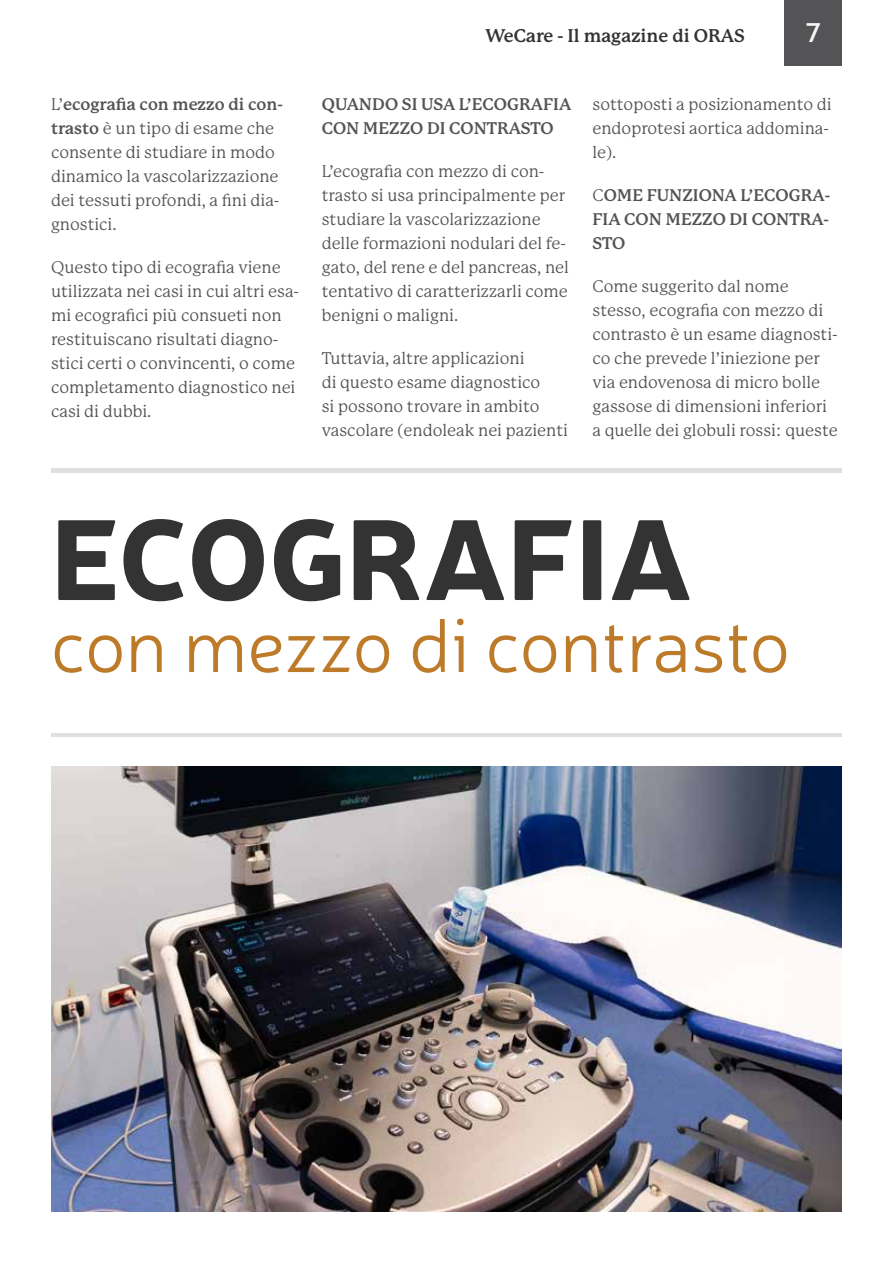
<style>
.page{position:relative;width:893px;height:1263px;background:#fff}
.page>*{position:absolute;margin:0;border:0;box-sizing:border-box;transform-origin:0 0}
.t1{font:900 112.5px "Neris";color:#333334}
.t2{font:300 75px "Neris";letter-spacing:-.01em;color:#bd7b2a}
.t3{font:600 27px "Neris";color:#f6f6f6}
.t4{font:700 18px "P22 Mackinac Pro";color:#333334}
.t5{font:16.5px/24px "P22 Mackinac Pro";color:#545456}
.t6{font:700 16.5px/24px "P22 Mackinac Pro";color:#545456}
.s1{font-weight:700}
.s2{font-weight:400}
</style>
<div class="page">
<div style="left:785px;top:0;width:57px;height:66px;background:#545456"></div>
<hr style="left:51px;top:468px;width:791px;height:4px;background:#dedfe0">
<hr style="left:51px;top:733px;width:791px;height:4px;background:#dedfe0">
<img style="left:51px;top:767px;width:791px;height:445px">
<p class="t5" style="left:51px;top:93px;width:233px">L’<span class="s1">ecografia con mezzo di con&shy;trasto</span> è un tipo di esame che consente di studiare in modo dinamico la vascolarizzazione dei tessuti profondi, a fini dia&shy;gnostici.</p>
<p class="t5" style="left:51px;top:255px;width:250px">Questo tipo di ecografia viene utilizzata nei casi in cui altri esa&shy;mi ecografici più consueti non restituiscano risultati diagno&shy;stici certi o convincenti, o come completamento diagnostico nei casi di dubbi.</p>
<p class="t4" style="left:485px;top:25px;width:261px">WeCare - Il magazine di ORAS</p>
<h3 class="t3" style="left:805px;top:14px;width:17px">7</h3>
<p class="t6" style="left:322px;top:93px;width:251px">QUANDO SI USA L’ECOGRAFIA<br>CON MEZZO DI CONTRASTO</p>
<p class="t5" style="left:322px;top:159px;width:249px">L’ecografia con mezzo di con&shy;trasto si usa principalmente per studiare la vascolarizzazione delle formazioni nodulari del fe&shy;gato, del rene e del pancreas, nel tentativo di caratterizzarli come benigni o maligni.</p>
<p class="t5" style="left:322px;top:346px;width:248px">Tuttavia, altre applicazioni<br>di questo esame diagnostico<br>si possono trovare in ambito vascolare (endoleak nei pazienti</p>
<p class="t5" style="left:592px;top:93px;width:241px">sottoposti a posizionamento di endoprotesi aortica addomina&shy;le).</p>
<p class="t6" style="left:592px;top:183px;width:239px;text-align:justify"><span class="s2">C</span>OME FUNZIONA L’ECOGRA-FIA CON MEZZO DI CONTRA-STO</p>
<p class="t5" style="left:592px;top:274px;width:247px">Come suggerito dal nome stesso, ecografia con mezzo di contrasto è un esame diagnosti&shy;co che prevede l’iniezione per via endovenosa di micro bolle gassose di dimensioni inferiori a quelle dei globuli rossi: queste</p>
<h1 class="t1" style="left:51px;top:477px;width:643px">ECOGRAFIA</h1>
<h2 class="t2" style="left:51px;top:598px;width:740px">con mezzo di contrasto</h2>
</div>
